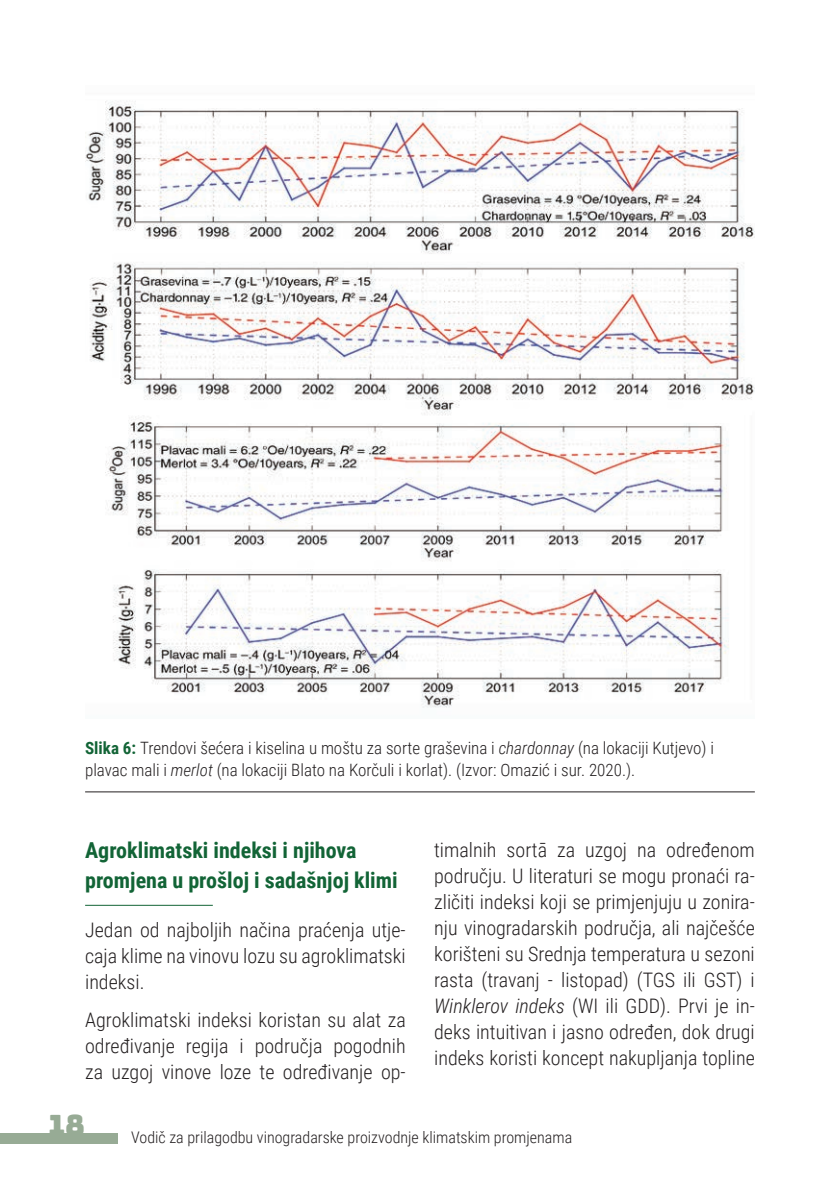
<style>
.page{position:relative;width:840px;height:1191px;background:#fff}
.page>*{position:absolute;margin:0;border:0;box-sizing:border-box;transform-origin:0 0}
.t1{font:28px "Bungee";color:#97ab95}
.t2{font:700 22px/30px "Roboto Condensed";color:#126436}
.t3{font:300 20px/26px "Roboto Condensed";color:#231f20;text-align:justify}
.t4{font:300 17px/22px "Roboto Condensed";color:#231f20}
.t5{font:300 16px "Roboto Condensed";color:#231f20}
.s1{font-weight:700;color:#126436}
.s2{font-style:italic}
</style>
<div class="page">
<div style="left:0;top:1133px;width:118px;height:10px;background:#97ab95"></div>
<hr style="left:85px;top:791px;width:669px;height:1px;background:#231f20">
<img style="left:85px;top:101px;width:669px;height:607px">
<hr style="left:85px;top:904px;width:128px;height:1px;background:#126436">
<p class="t4" style="left:85px;top:736px;width:630px"><span class="s1">Slika 6:</span> Trendovi šećera i kiselina u moštu za sorte graševina i <span class="s2">chardonnay</span> (na lokaciji Kutjevo) i plavac mali i <span class="s2">merlot</span> (na lokaciji Blato na Korčuli i korlat). (Izvor: Omazić i sur. 2020.).</p>
<p class="t2" style="left:85px;top:835px;width:314px">Agroklimatski indeksi i njihova promjena u prošloj i sadašnjoj klimi</p>
<p class="t3" style="left:85px;top:916px;width:322px">Jedan od najboljih načina praćenja utje&shy;caja klime na vinovu lozu su agroklimatski indeksi.</p>
<p class="t3" style="left:85px;top:1005px;width:322px">Agroklimatski indeksi koristan su alat za određivanje regija i područja pogodnih za uzgoj vinove loze te određivanje op-</p>
<p class="t3" style="left:434px;top:836px;width:322px">timalnih sortā za uzgoj na određenom području. U literaturi se mogu pronaći ra&shy;zličiti indeksi koji se primjenjuju u zonira&shy;nju vinogradarskih područja, ali najčešće korišteni su Srednja temperatura u sezoni rasta (travanj - listopad) (TGS ili GST) i <span class="s2">Winklerov indeks</span> (WI ili GDD). Prvi je in&shy;deks intuitivan i jasno određen, dok drugi indeks koristi koncept nakupljanja topline</p>
<h1 class="t1" style="left:48px;top:1108px;width:38px">18</h1>
<p class="t5" style="left:131px;top:1126px;width:442px">Vodič za prilagodbu vinogradarske proizvodnje klimatskim promjenama</p>
</div>
